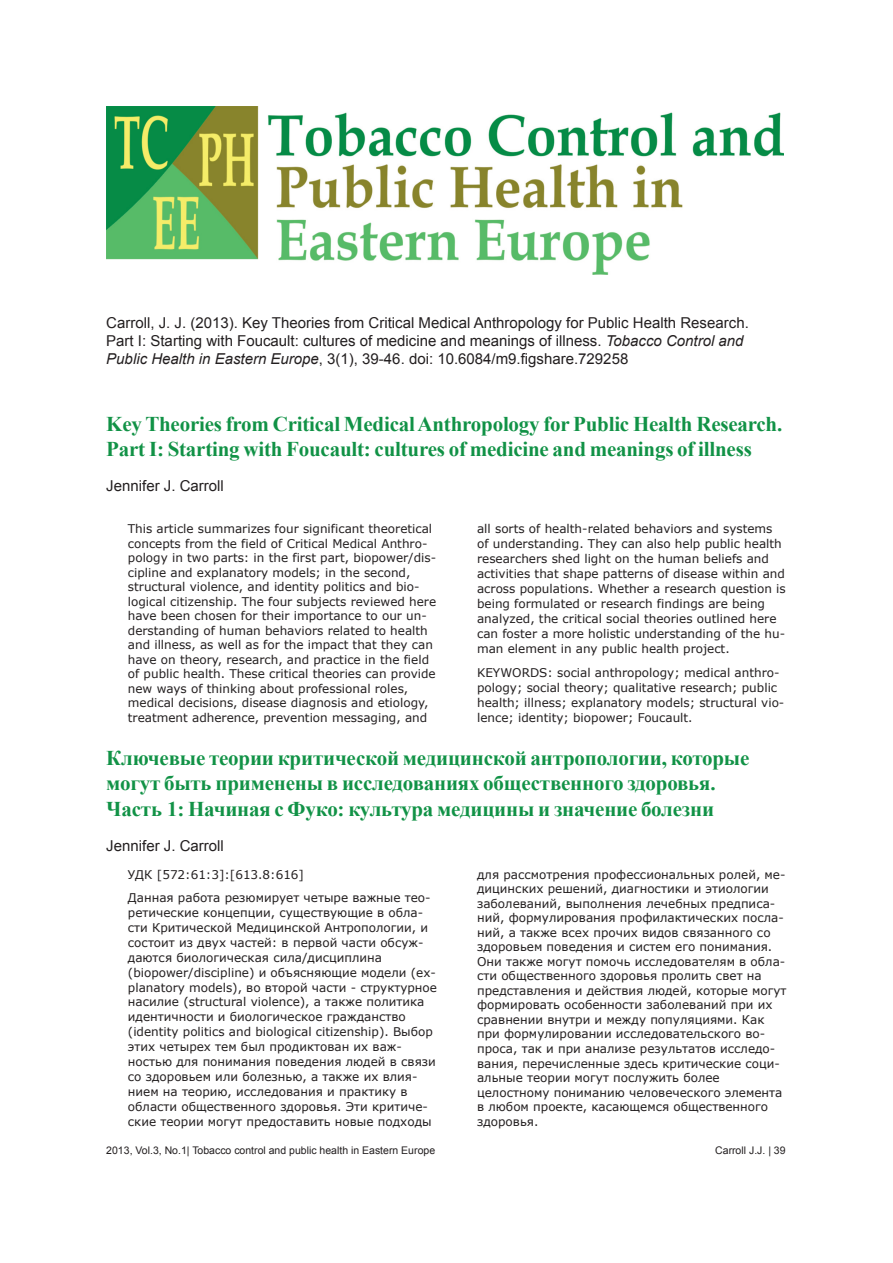
<style>
.page{position:relative;width:893px;height:1263px;background:#fff}
.page>*{position:absolute;margin:0;border:0;box-sizing:border-box;transform-origin:0 0}
.t1{font:700 21px/25.2px "Times New Roman";letter-spacing:-.01em;color:#119246}
.t2{font:15px/18px "Arial";color:#231f20}
.t3{font:12px/14.5px "Verdana";color:#231f20}
.t4{font:10.5px "Arial";color:#231f20}
.s1{font-style:italic}
</style>
<div class="page">
<img style="left:106px;top:106px;width:677px;height:169px">
<p class="t2" style="left:106px;top:314px;width:644px">Carroll, J. J. (2013). Key Theories from Critical Medical Anthropology for Public Health Research.<br>Part I: Starting with Foucault: cultures of medicine and meanings of illness. <span class="s1">Tobacco Control and<br>Public Health in Eastern Europe</span>, 3(1), 39-46. doi: 10.6084/m9.figshare.729258</p>
<h1 class="t1" style="left:106px;top:411px;width:678px">Key Theories from Critical MedicalAnthropology for Public Health Research.<br>Part I: Starting with Foucault: cultures of medicine and meanings of illness</h1>
<p class="t2" style="left:106px;top:477px;width:119px">Jennifer J. Carroll</p>
<p class="t3" style="left:128px;top:521px;width:310px">This article summarizes four significant theoretical concepts from the field of Critical Medical Anthro&shy;pology in two parts: in the first part, biopower/dis&shy;cipline and explanatory models; in the second, structural violence, and identity politics and bio&shy;logical citizenship. The four subjects reviewed here have been chosen for their importance to our un&shy;derstanding of human behaviors related to health and illness, as well as for the impact that they can have on theory, research, and practice in the field of public health. These critical theories can provide new ways of thinking about professional roles, medical decisions, disease diagnosis and etiology, treatment adherence, prevention messaging, and</p>
<p class="t3" style="left:477px;top:521px;width:310px;line-height:15px">all sorts of health-related behaviors and systems of understanding. They can also help public health researchers shed light on the human beliefs and activities that shape patterns of disease within and across populations. Whether a research question is being formulated or research findings are being analyzed, the critical social theories outlined here can foster a more holistic understanding of the hu&shy;man element in any public health project.</p>
<p class="t3" style="left:477px;top:664px;width:309px;line-height:15px">KEYWORDS: social anthropology; medical anthro&shy;pology; social theory; qualitative research; public health; illness; explanatory models; structural vio&shy;lence; identity; biopower; Foucault.</p>
<h1 class="t1" style="left:106px;top:745px;width:645px">Ключевые теории критической медицинской антропологии, которые могут быть применены в исследованиях общественного здоровья.<br>Часть 1: Начиная с Фуко: культура медицины и значение болезни</h1>
<p class="t2" style="left:106px;top:836px;width:119px">Jennifer J. Carroll</p>
<p class="t3" style="left:128px;top:862px;width:304px;line-height:23.4px">УДК [572:61:3]:[613.8:616]<br>Данная работа резюмирует четыре важные тео-</p>
<p class="t3" style="left:128px;top:905px;width:311px">ретические концепции, существующие в обла&shy;сти Критической Медицинской Антропологии, и состоит из двух частей: в первой части обсуж&shy;даются биологическая сила/дисциплина (biopower/discipline) и объясняющие модели (ex&shy;planatory models), во второй части - структурное насилие (structural violence), а также политика идентичности и биологическое гражданство (identity politics and biological citizenship). Выбор этих четырех тем был продиктован их важ&shy;ностью для понимания поведения людей в связи со здоровьем или болезнью, а также их влия&shy;нием на теорию, исследования и практику в области общественного здоровья. Эти критиче&shy;ские теории могут предоставить новые подходы</p>
<p class="t3" style="left:477px;top:866px;width:311px">для рассмотрения профессиональных ролей, ме&shy;дицинских решений, диагностики и этиологии заболеваний, выполнения лечебных предписа&shy;ний, формулирования профилактических посла&shy;ний, а также всех прочих видов связанного со здоровьем поведения и систем его понимания.<br>Они также могут помочь исследователям в обла&shy;сти общественного здоровья пролить свет на представления и действия людей, которые могут формировать особенности заболеваний при их сравнении внутри и между популяциями. Как при формулировании исследовательского во&shy;проса, так и при анализе результатов исследо&shy;вания, перечисленные здесь критические соци&shy;альные теории могут послужить более целостному пониманию человеческого элемента в любом проекте, касающемся общественного здоровья.</p>
<p class="t4" style="left:106px;top:1145px;width:330px">2013, Vol.3, No.1| Tobacco control and public health in Eastern Europe</p>
<p class="t4" style="left:715px;top:1145px;width:72px">Carroll J.J. | 39</p>
</div>
